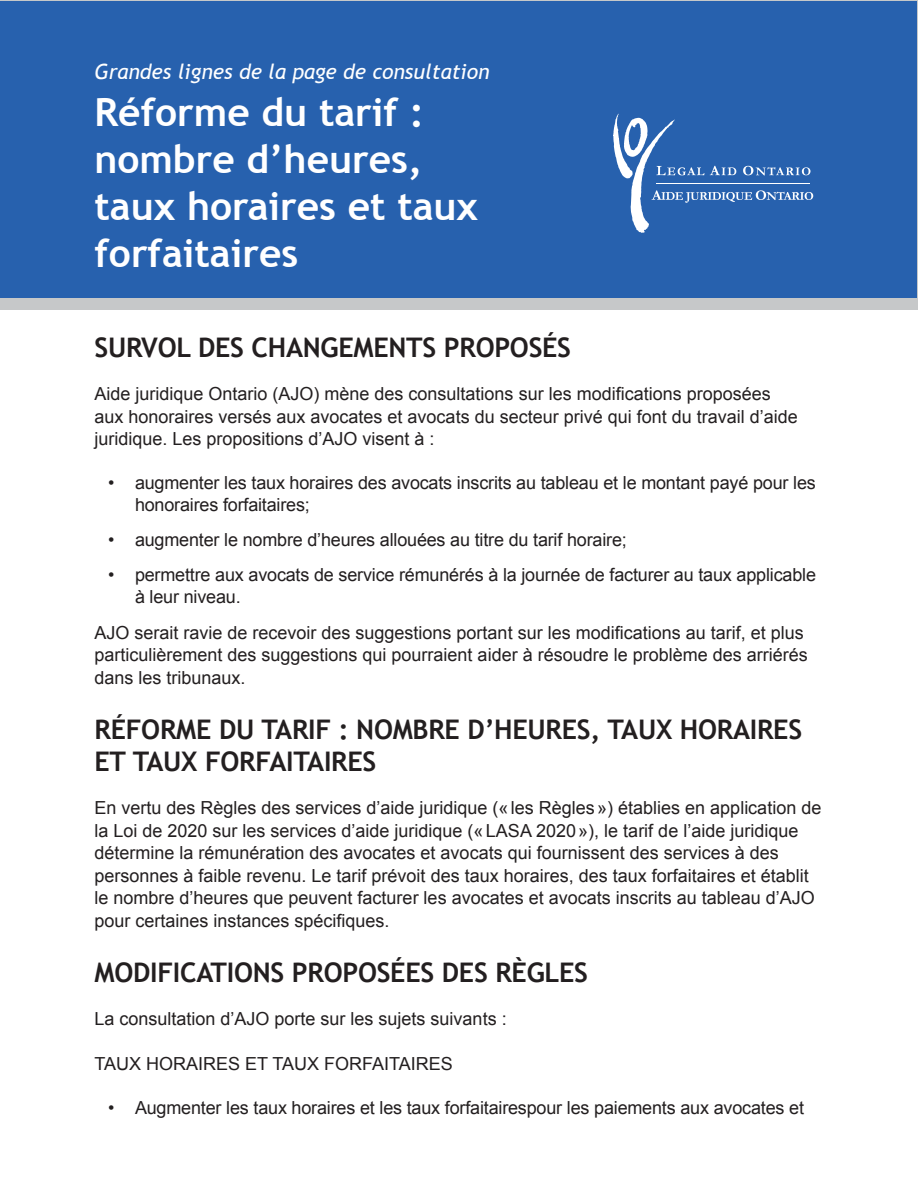
<style>
.page{position:relative;width:918px;height:1188px;background:#fff}
.page>*{position:absolute;margin:0;border:0;box-sizing:border-box;transform-origin:0 0}
.Heading_1__title_pag{font:700 39px/46.8px "Trebuchet MS";color:#fff}
.Heading_3{font:700 27px/32.4px "Trebuchet MS";letter-spacing:-.01em;color:#231f20}
.Heading_1__title_pag-2{font:italic 21px "Trebuchet MS";color:#fff}
.t1{font:18px/22.5px "Arial";color:#231f20}
</style>
<div class="page">
<div style="left:0;top:0;width:918px;height:310px;background:#c6c8c9"></div>
<div style="left:1px;top:1px;width:916px;height:297px;background:#2761ae"></div>
<svg style="left:613px;top:114px;width:200px;height:119px"></svg>
<h1 class="Heading_1__title_pag-2" style="left:94px;top:60px;width:397px">Grandes lignes de la page de consultation</h1>
<h1 class="Heading_1__title_pag" style="left:94px;top:89px;width:385px">Réforme du tarif : nombre d’heures, taux horaires et taux forfaitaires</h1>
<h3 class="Heading_3" style="left:94px;top:331px;width:478px">SURVOL DES CHANGEMENTS PROPOSÉS</h3>
<p class="t1" style="left:94px;top:383px;width:705px">Aide juridique Ontario (AJO) mène des consultations sur les modifications proposées aux honoraires versés aux avocates et avocats du secteur privé qui font du travail d’aide juridique. Les propositions d’AJO visent à :</p>
<p class="t1" style="left:135px;top:472px;width:682px;line-height:21.6px;text-indent:-27px">• augmenter les taux horaires des avocats inscrits au tableau et le montant payé pour les honoraires forfaitaires;</p>
<p class="t1" style="left:108px;top:529px;width:520px">• augmenter le nombre d’heures allouées au titre du tarif horaire;</p>
<p class="t1" style="left:135px;top:564px;width:683px;line-height:21.6px;text-indent:-27px">• permettre aux avocats de service rémunérés à la journée de facturer au taux applicable à leur niveau.</p>
<p class="t1" style="left:94px;top:621px;width:715px">AJO serait ravie de recevoir des suggestions portant sur les modifications au tarif, et plus particulièrement des suggestions qui pourraient aider à résoudre le problème des arriérés dans les tribunaux.</p>
<h3 class="Heading_3" style="left:94px;top:713px;width:709px">RÉFORME DU TARIF : NOMBRE D’HEURES, TAUX HORAIRES<br>ET TAUX FORFAITAIRES</h3>
<p class="t1" style="left:94px;top:797px;width:728px">En vertu des Règles des services d’aide juridique («les Règles») établies en application de la Loi de 2020 sur les services d’aide juridique («LASA 2020»), le tarif de l’aide juridique détermine la rémunération des avocates et avocats qui fournissent des services à des personnes à faible revenu. Le tarif prévoit des taux horaires, des taux forfaitaires et établit le nombre d’heures que peuvent facturer les avocates et avocats inscrits au tableau d’AJO pour certaines instances spécifiques.</p>
<h3 class="Heading_3" style="left:94px;top:956px;width:495px">MODIFICATIONS PROPOSÉES DES RÈGLES</h3>
<p class="t1" style="left:94px;top:1008px;width:414px">La consultation d’AJO porte sur les sujets suivants :</p>
<p class="t1" style="left:94px;top:1053px;width:360px">TAUX HORAIRES ET TAUX FORFAITAIRES</p>
<p class="t1" style="left:108px;top:1097px;width:698px">• Augmenter les taux horaires et les taux forfaitairespour les paiements aux avocates et</p>
</div>
